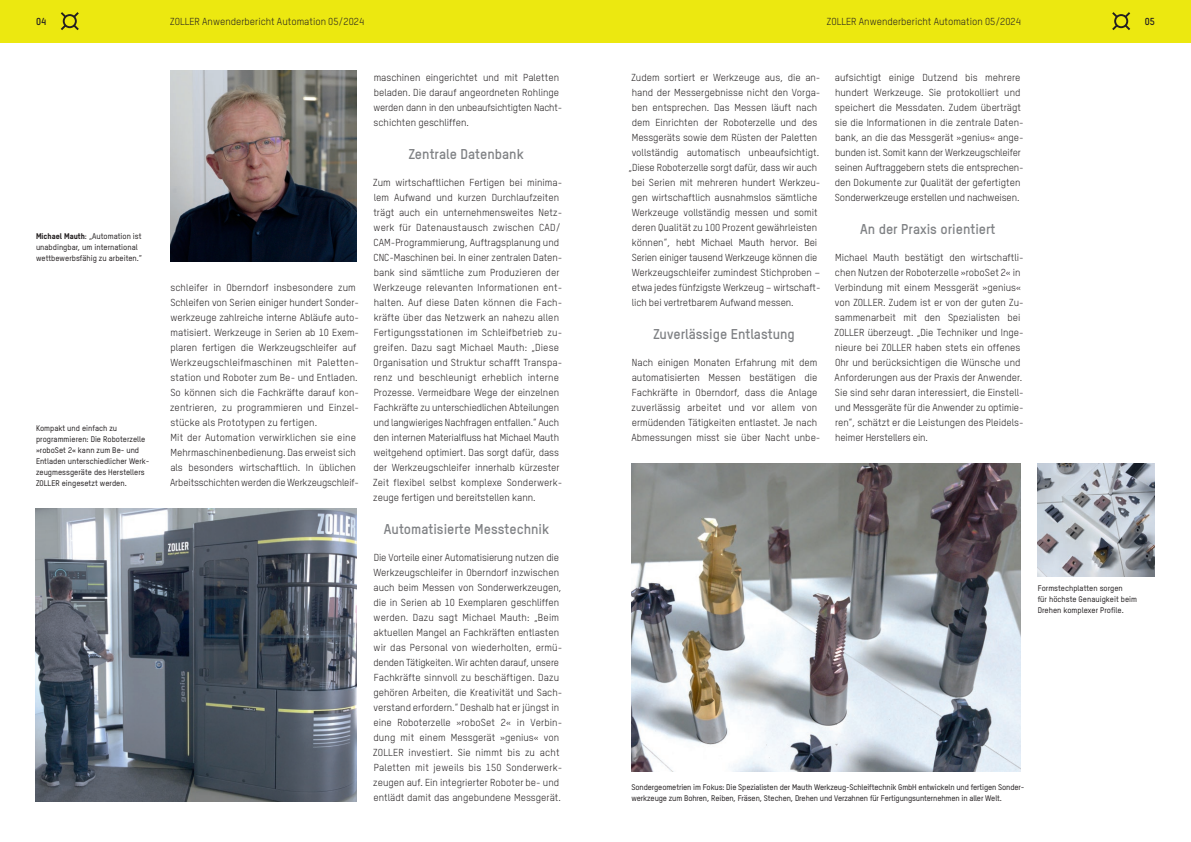
<style>
.page{position:relative;width:1191px;height:842px;background:#fff}
.page>*{position:absolute;margin:0;border:0;box-sizing:border-box;transform-origin:0 0}
.t1{font:700 14px "TSTARPRO";color:#808285}
.t2{font:10px/15px "TSTARPRO";color:#231f20}
.t3{font:700 10px "TSTARPRO";color:#231f20}
.t4{font:500 8px/11px "TSTARPRO";color:#231f20}
.s1{font-family:"T Star Pro Heavy";font-weight:400}
</style>
<div class="page">
<img style="left:36px;top:509px;width:320px;height:292px">
<div style="left:0;top:0;width:1191px;height:43px;background:#ece810"></div>
<svg style="left:1112px;top:12px;width:18px;height:18px"></svg>
<svg style="left:61px;top:12px;width:18px;height:18px"></svg>
<img style="left:170px;top:71px;width:186px;height:190px">
<img style="left:631px;top:464px;width:389px;height:307px">
<img style="left:1037px;top:464px;width:118px;height:112px">
<p class="t3" style="left:36px;top:14px;width:12px">04</p>
<p class="t2" style="left:170px;top:13px;width:195px">ZOLLER Anwenderbericht Automation 05/2024</p>
<p class="t2" style="left:827px;top:13px;width:195px">ZOLLER Anwenderbericht Automation 05/2024</p>
<p class="t3" style="left:1145px;top:14px;width:12px">05</p>
<p class="t4" style="left:36px;top:230px;width:108px"><span class="s1">Michael Mauth</span>: „Automation ist unabdingbar, um international wettbewerbsfähig zu arbeiten.“</p>
<p class="t4" style="left:36px;top:422px;width:115px">Kompakt und einfach zu programmieren: Die Roboterzelle »roboSet 2« kann zum Be- und<br>Entladen unterschiedlicher Werk&shy;zeugmessgeräte des Herstellers<br>ZOLLER eingesetzt werden.</p>
<p class="t2" style="left:170px;top:280px;width:191px">schleifer in Oberndorf insbesondere zum Schleifen von Serien einiger hundert Sonder&shy;werkzeuge zahlreiche interne Abläufe auto&shy;matisiert. Werkzeuge in Serien ab 10 Exem&shy;plaren fertigen die Werkzeugschleifer auf Werkzeugschleifmaschinen mit Paletten&shy;station und Roboter zum Be- und Entladen.<br>So können sich die Fachkräfte darauf kon&shy;zentrieren, zu programmieren und Einzel&shy;stücke als Prototypen zu fertigen.<br>Mit der Automation verwirklichen sie eine Mehrmaschinenbedienung. Das erweist sich als besonders wirtschaftlich. In üblichen Arbeitsschichten werden die Werkzeugschleif-</p>
<p class="t2" style="left:373px;top:70px;width:190px">maschinen eingerichtet und mit Paletten beladen. Die darauf angeordneten Rohlinge werden dann in den unbeaufsichtigten Nacht&shy;schichten geschliffen.</p>
<h1 class="t1" style="left:409px;top:144px;width:117px">Zentrale Datenbank</h1>
<p class="t2" style="left:373px;top:175px;width:191px">Zum wirtschaftlichen Fertigen bei minima&shy;lem Aufwand und kurzen Durchlaufzeiten trägt auch ein unternehmensweites Netz&shy;werk für Datenaustausch zwischen CAD/ CAM-Programmierung, Auftragsplanung und CNC-Maschinen bei. In einer zentralen Daten&shy;bank sind sämtliche zum Produzieren der Werkzeuge relevanten Informationen ent&shy;halten. Auf diese Daten können die Fach&shy;kräfte über das Netzwerk an nahezu allen Fertigungsstationen im Schleifbetrieb zu&shy;greifen. Dazu sagt Michael Mauth: „Diese Organisation und Struktur schafft Transpa&shy;renz und beschleunigt erheblich interne Prozesse. Vermeidbare Wege der einzelnen Fachkräfte zu unterschiedlichen Abteilungen und langwieriges Nachfragen entfallen.“ Auch den internen Materialfluss hat Michael Mauth weitgehend optimiert. Das sorgt dafür, dass der Werkzeugschleifer innerhalb kürzester Zeit flexibel selbst komplexe Sonderwerk&shy;zeuge fertigen und bereitstellen kann.</p>
<h1 class="t1" style="left:384px;top:519px;width:167px">Automatisierte Messtechnik</h1>
<p class="t2" style="left:373px;top:550px;width:191px">Die Vorteile einer Automatisierung nutzen die Werkzeugschleifer in Oberndorf inzwischen auch beim Messen von Sonderwerkzeugen, die in Serien ab 10 Exemplaren geschliffen werden. Dazu sagt Michael Mauth: „Beim aktuellen Mangel an Fachkräften entlasten wir das Personal von wiederholten, ermü&shy;denden Tätigkeiten. Wir achten darauf, unsere Fachkräfte sinnvoll zu beschäftigen. Dazu gehören Arbeiten, die Kreativität und Sach&shy;verstand erfordern.“ Deshalb hat er jüngst in eine Roboterzelle »roboSet 2« in Verbin&shy;dung mit einem Messgerät »genius« von ZOLLER investiert. Sie nimmt bis zu acht Paletten mit jeweils bis 150 Sonderwerk&shy;zeugen auf. Ein integrierter Roboter be- und entlädt damit das angebundene Messgerät.</p>
<p class="t2" style="left:631px;top:70px;width:191px">Zudem sortiert er Werkzeuge aus, die an-</p>
<p class="t2" style="left:632px;top:85px;width:190px">hand der Messergebnisse nicht den Vorga-</p>
<p class="t2" style="left:632px;top:100px;width:187px">ben entsprechen. Das Messen läuft nach</p>
<p class="t2" style="left:631px;top:115px;width:187px">dem Einrichten der Roboterzelle und des</p>
<p class="t2" style="left:632px;top:130px;width:187px">Messgeräts sowie dem Rüsten der Paletten</p>
<p class="t2" style="left:631px;top:145px;width:189px">vollständig automatisch unbeaufsichtigt.</p>
<p class="t2" style="left:628px;top:160px;width:190px">„Diese Roboterzelle sorgt dafür, dass wir auch</p>
<p class="t2" style="left:632px;top:175px;width:190px">bei Serien mit mehreren hundert Werkzeu-</p>
<p class="t2" style="left:631px;top:190px;width:187px">gen wirtschaftlich ausnahmslos sämtliche</p>
<p class="t2" style="left:632px;top:205px;width:187px">Werkzeuge vollständig messen und somit</p>
<p class="t2" style="left:631px;top:220px;width:187px">deren Qualität zu 100 Prozent gewährleisten</p>
<p class="t2" style="left:632px;top:235px;width:187px">können“, hebt Michael Mauth hervor. Bei</p>
<p class="t2" style="left:632px;top:250px;width:187px">Serien einiger tausend Werkzeuge können die</p>
<p class="t2" style="left:632px;top:265px;width:190px">Werkzeugschleifer zumindest Stichproben –</p>
<p class="t2" style="left:631px;top:280px;width:190px">etwa jedes fünfzigste Werkzeug – wirtschaft-</p>
<p class="t2" style="left:632px;top:295px;width:163px">lich bei vertretbarem Aufwand messen.</p>
<h1 class="t1" style="left:653px;top:324px;width:143px">Zuverlässige Entlastung</h1>
<p class="t2" style="left:631px;top:355px;width:190px">Nach einigen Monaten Erfahrung mit dem automatisierten Messen bestätigen die Fachkräfte in Oberndorf, dass die Anlage zuverlässig arbeitet und vor allem von ermüdenden Tätigkeiten entlastet. Je nach Abmessungen misst sie über Nacht unbe-</p>
<p class="t2" style="left:835px;top:70px;width:190px">aufsichtigt einige Dutzend bis mehrere hundert Werkzeuge. Sie protokolliert und speichert die Messdaten. Zudem überträgt sie die Informationen in die zentrale Daten&shy;bank, an die das Messgerät »genius« ange&shy;bunden ist. Somit kann der Werkzeugschleifer seinen Auftraggebern stets die entsprechen&shy;den Dokumente zur Qualität der gefertigten Sonderwerkzeuge erstellen und nachweisen.</p>
<h1 class="t1" style="left:860px;top:219px;width:137px">An der Praxis orientiert</h1>
<p class="t2" style="left:834px;top:250px;width:191px">Michael Mauth bestätigt den wirtschaftli&shy;chen Nutzen der Roboterzelle »roboSet 2« in Verbindung mit einem Messgerät »genius« von ZOLLER. Zudem ist er von der guten Zu&shy;sammenarbeit mit den Spezialisten bei ZOLLER überzeugt. „Die Techniker und Inge&shy;nieure bei ZOLLER haben stets ein offenes Ohr und berücksichtigen die Wünsche und Anforderungen aus der Praxis der Anwender.<br>Sie sind sehr daran interessiert, die Einstell&shy;und Messgeräte für die Anwender zu optimie&shy;ren“, schätzt er die Leistungen des Pleidels&shy;heimer Herstellers ein.</p>
<p class="t4" style="left:1037px;top:582px;width:101px">Formstechplatten sorgen<br>für höchste Genauigkeit beim<br>Drehen komplexer Profile.</p>
<p class="t4" style="left:631px;top:781px;width:394px">Sondergeometrien im Fokus: Die Spezialisten der Mauth Werkzeug-Schleiftechnik GmbH entwickeln und fertigen Sonder&shy;werkzeuge zum Bohren, Reiben, Fräsen, Stechen, Drehen und Verzahnen für Fertigungsunternehmen in aller Welt.</p>
</div>
